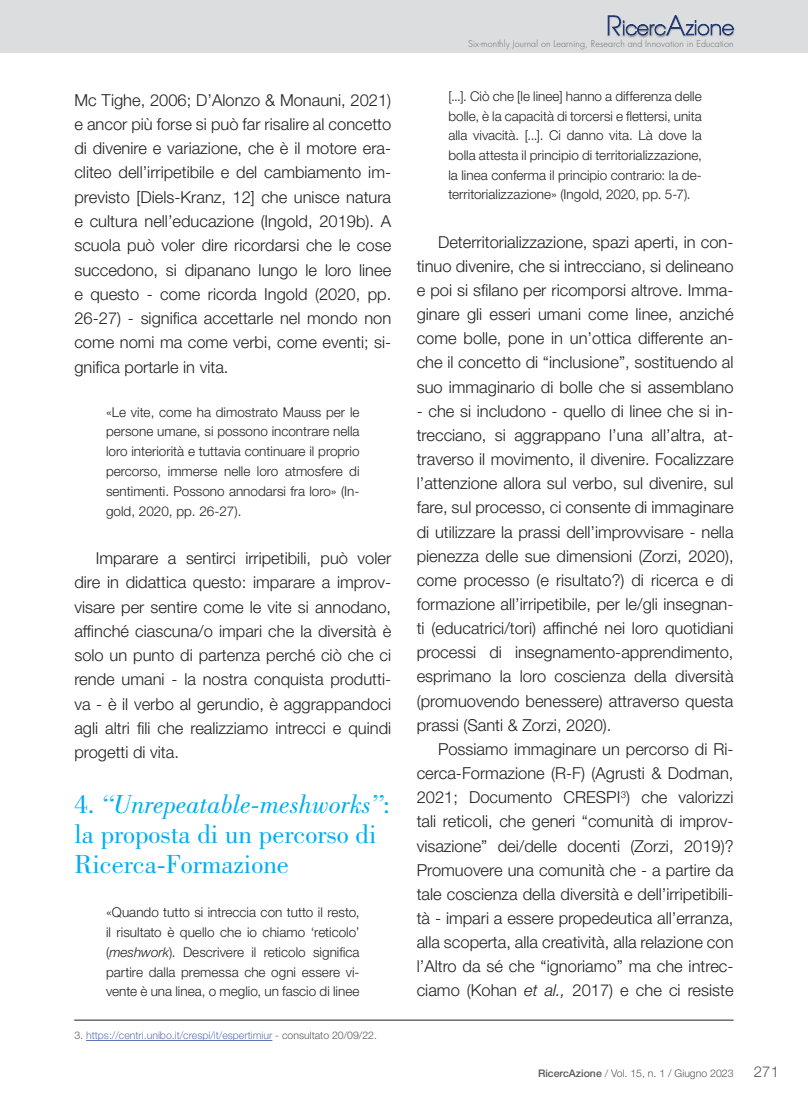
<style>
.page{position:relative;width:808px;height:1106px;background:#fff}
.page>*{position:absolute;margin:0;border:0;box-sizing:border-box;transform-origin:0 0}
.t1{font:27px/30.3px "Bodoni";color:#00aeef}
.t2{font:300 16.5px/24.2px "Helvetica Neue LT Std";color:#231f20;text-align:justify}
.t3{font:300 15px "Helvetica Neue LT Std";color:#57585a}
.t4{font:300 13.5px/19.8px "Helvetica Neue LT Std";color:#231f20;text-align:justify}
.t5{font:300 10.5px "Helvetica Neue CE";color:#5e73b8}
.t6{font:300 10.5px "Helvetica Neue LT Std";color:#57585a}
.t7{font:300 9px "Futura";letter-spacing:.01em;color:#6c6d70}
.s1{font-style:italic}
.s2{color:#57585a}
.s3{font-weight:500}
</style>
<div class="page">
<div style="left:0;top:0;width:808px;height:53px;background:#dcdddf"></div>
<div style="left:606px;top:15px;width:18px;height:23px;background:#231f20;opacity:.3"></div>
<div style="left:620px;top:18px;width:47px;height:18px;background:#c9cace"></div>
<div style="left:621px;top:19px;width:47px;height:19px;background:#231f20;opacity:.5"></div>
<div style="left:664px;top:13px;width:20px;height:24px;background:#fff;opacity:.3"></div>
<div style="left:665px;top:14px;width:22px;height:24px;background:#231f20;opacity:.3"></div>
<div style="left:683px;top:17px;width:52px;height:19px;background:#fff;opacity:.3"></div>
<div style="left:684px;top:19px;width:52px;height:19px;background:#231f20;opacity:.3"></div>
<svg style="left:608px;top:15px;width:126px;height:20px"></svg>
<hr style="left:74px;top:1019px;width:659px;height:1px;background:#231f20">
<hr style="left:86px;top:1040px;width:186px;height:1px;background:#5e73b8">
<p class="t2" style="left:74px;top:87px;width:318px">Mc Tighe, 2006; D’Alonzo &amp; Monauni, 2021) e ancor più forse si può far risalire al concetto di divenire e variazione, che è il motore era&shy;cliteo dell’irripetibile e del cambiamento im&shy;previsto [Diels-Kranz, 12] che unisce natura e cultura nell’educazione (Ingold, 2019b). A scuola può voler dire ricordarsi che le cose succedono, si dipanano lungo le loro linee e questo - come ricorda Ingold (2020, pp.<br>26-27) - significa accettarle nel mondo non come nomi ma come verbi, come eventi; si&shy;gnifica portarle in vita.</p>
<p class="t4" style="left:106px;top:402px;width:255px">«Le vite, come ha dimostrato Mauss per le persone umane, si possono incontrare nella loro interiorità e tuttavia continuare il proprio percorso, immerse nelle loro atmosfere di sentimenti. Possono annodarsi fra loro» (In&shy;gold, 2020, pp. 26-27).</p>
<p class="t2" style="left:74px;top:545px;width:318px;text-indent:21px">Imparare a sentirci irripetibili, può voler dire in didattica questo: imparare a improv&shy;visare per sentire come le vite si annodano, affinché ciascuna/o impari che la diversità è solo un punto di partenza perché ciò che ci rende umani - la nostra conquista produtti&shy;va - è il verbo al gerundio, è aggrappandoci agli altri fili che realizziamo intrecci e quindi progetti di vita.</p>
<h1 class="t1" style="left:74px;top:788px;width:317px">4. <span class="s1">“Unrepeatable-meshworks”</span>: la proposta di un percorso di<br>Ricerca-Formazione</h1>
<p class="t4" style="left:106px;top:902px;width:255px">«Quando tutto si intreccia con tutto il resto, il risultato è quello che io chiamo ‘reticolo’ (<span class="s1">meshwork</span>). Descrivere il reticolo significa partire dalla premessa che ogni essere vi&shy;vente è una linea, o meglio, un fascio di linee</p>
<p class="t5" style="left:74px;top:1029px;width:304px"><span class="s2">3.</span> https://centri.unibo.it/crespi/it/espertimiur <span class="s2">- consultato 20/09/22.</span></p>
<p class="t7" style="left:468px;top:38px;width:267px">Six-monthly Journal on Learning, Research and Innovation in Education</p>
<p class="t4" style="left:448px;top:86px;width:255px">[...]. Ciò che [le linee] hanno a differenza delle bolle, è la capacità di torcersi e flettersi, unita alla vivacità. [...]. Ci danno vita. Là dove la bolla attesta il principio di territorializzazione, la linea conferma il principio contrario: la de&shy;territorializzazione» (Ingold, 2020, pp. 5-7).</p>
<p class="t2" style="left:417px;top:229px;width:318px;text-indent:21px">Deterritorializzazione, spazi aperti, in con&shy;tinuo divenire, che si intrecciano, si delineano e poi si sfilano per ricomporsi altrove. Imma&shy;ginare gli esseri umani come linee, anziché come bolle, pone in un’ottica differente an&shy;che il concetto di “inclusione”, sostituendo al suo immaginario di bolle che si assemblano</p>
<p class="t2" style="left:417px;top:398px;width:318px">- che si includono - quello di linee che si in&shy;trecciano, si aggrappano l’una all’altra, at&shy;traverso il movimento, il divenire. Focalizzare l’attenzione allora sul verbo, sul divenire, sul fare, sul processo, ci consente di immaginare di utilizzare la prassi dell’improvvisare - nella pienezza delle sue dimensioni (Zorzi, 2020), come processo (e risultato?) di ricerca e di formazione all’irripetibile, per le/gli insegnan&shy;ti (educatrici/tori) affinché nei loro quotidiani processi di insegnamento-apprendimento, esprimano la loro coscienza della diversità (promuovendo benessere) attraverso questa prassi (Santi &amp; Zorzi, 2020).</p>
<p class="t2" style="left:417px;top:736px;width:318px;text-indent:21px">Possiamo immaginare un percorso di Ri&shy;cerca-Formazione (R-F) (Agrusti &amp; Dodman, 2021; Documento CRESPI<sup>3</sup>) che valorizzi tali reticoli, che generi “comunità di improv&shy;visazione” dei/delle docenti (Zorzi, 2019)?<br>Promuovere una comunità che - a partire da tale coscienza della diversità e dell’irripetibili&shy;tà - impari a essere propedeutica all’erranza, alla scoperta, alla creatività, alla relazione con l’Altro da sé che “ignoriamo” ma che intrec&shy;ciamo (Kohan <span class="s1">et al.,</span> 2017) e che ci resiste</p>
<p class="t6" style="left:538px;top:1067px;width:197px"><span class="s3">RicercAzione</span> / Vol. 15, n. 1 / Giugno 2023</p>
<p class="t3" style="left:754px;top:1062px;width:27px">271</p>
</div>
